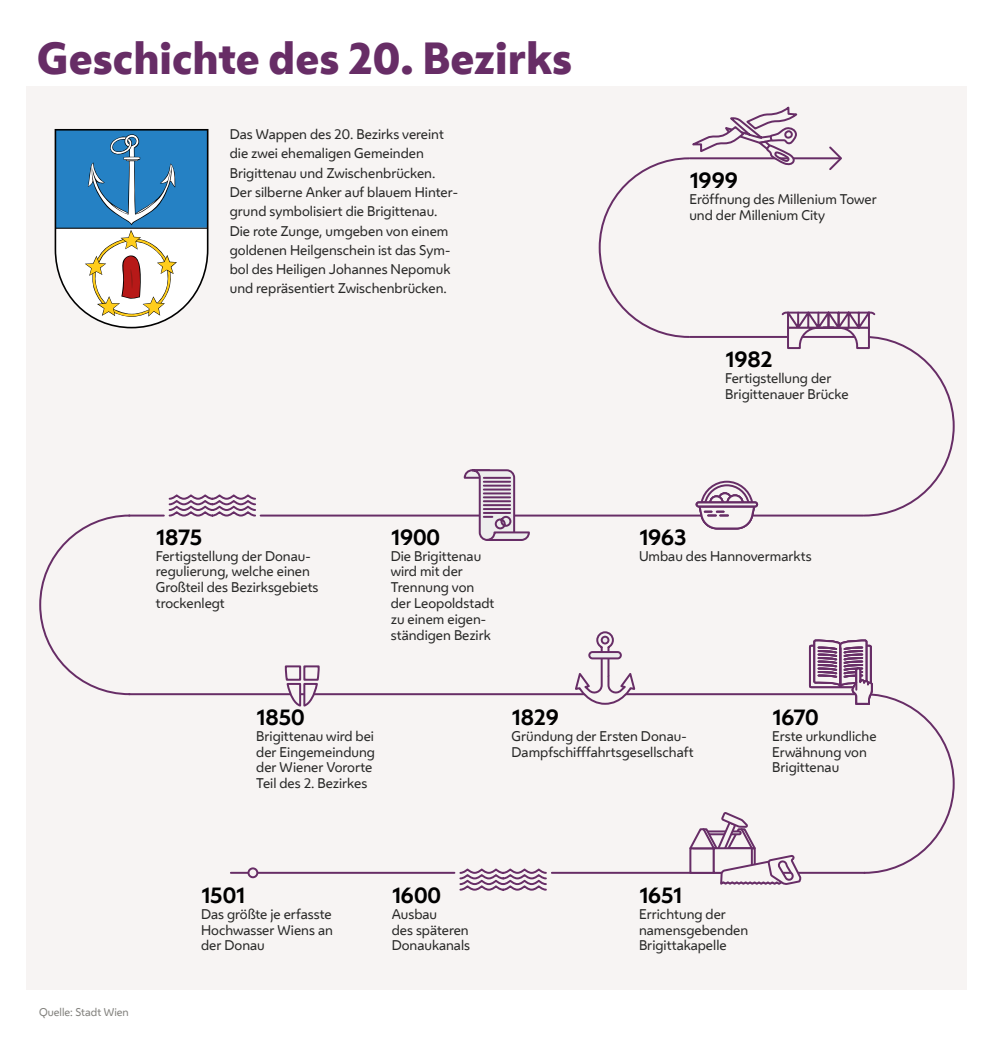
<style>
.page{position:relative;width:993px;height:1042px;background:#fff}
.page>*{position:absolute;margin:0;border:0;box-sizing:border-box;transform-origin:0 0}
.t1{font:800 42px "Wiener Melange";color:#672d66}
.t2{font:700 21px "Wiener Melange";color:#000}
.t3{font:13.12px/15.8px "Wiener Melange";color:#282827}
.t4{font:10.5px "Wiener Melange";color:#82817d}
</style>
<div class="page">
<div style="left:26px;top:87px;width:940px;height:903px;background:#f7f4f3"></div>
<svg style="left:39px;top:514px;width:92px;height:182px"></svg>
<hr style="left:129px;top:693px;width:735px;height:2px;background:#672d66">
<hr style="left:260px;top:514px;width:603px;height:2px;background:#672d66">
<hr style="left:129px;top:514px;width:35px;height:2px;background:#672d66">
<hr style="left:551px;top:872px;width:313px;height:2px;background:#672d66">
<hr style="left:231px;top:872px;width:223px;height:2px;background:#672d66">
<div style="left:248px;top:868px;width:9px;height:9px;background:#f7f4f3;border-radius:50%"></div>
<div style="left:247px;top:867px;width:11px;height:11px;border:2px solid #672d66;border-radius:50%"></div>
<div style="left:808px;top:645px;width:63px;height:43px;border:2px solid #672d66"></div>
<svg style="left:812px;top:640px;width:143px;height:234px"></svg>
<svg style="left:284px;top:665px;width:36px;height:42px"></svg>
<svg style="left:597px;top:106px;width:358px;height:424px"></svg>
<svg style="left:686px;top:812px;width:115px;height:73px"></svg>
<svg style="left:459px;top:869px;width:88px;height:22px"></svg>
<svg style="left:462px;top:469px;width:68px;height:72px"></svg>
<svg style="left:168px;top:495px;width:88px;height:22px"></svg>
<svg style="left:573px;top:631px;width:63px;height:74px"></svg>
<div style="left:601px;top:637px;width:7px;height:6px;background:#ededed;border-radius:50%"></div>
<div style="left:600px;top:636px;width:9px;height:8px;border:2px solid #672d66;border-radius:50%"></div>
<div style="left:589px;top:652px;width:31px;height:6px;background:#ededed;border-radius:3px"></div>
<div style="left:588px;top:651px;width:33px;height:8px;border:2px solid #672d66;border-radius:3px"></div>
<svg style="left:55px;top:129px;width:153px;height:199px"></svg>
<hr style="left:55px;top:228px;width:152px;height:1px;background:#000">
<h1 class="t1" style="left:37px;top:29px;width:536px">Geschichte des 20. Bezirks</h1>
<p class="t3" style="left:230px;top:124px;width:230px;line-height:19.2px">Das Wappen des 20. Bezirks vereint die zwei ehemaligen Gemeinden Brigittenau und Zwischenbrücken.<br>Der silberne Anker auf blauem Hinter&shy;grund symbolisiert die Brigittenau.<br>Die rote Zunge, umgeben von einem goldenen Heilgenschein ist das Sym&shy;bol des Heiligen Johannes Nepomuk und repräsentiert Zwischenbrücken.</p>
<h2 class="t2" style="left:156px;top:519px;width:48px">1875</h2>
<p class="t3" style="left:156px;top:547px;width:164px">Fertigstellung der Donau&shy;regulierung, welche einen<br>Großteil des Bezirksgebiets trockenlegt</p>
<h2 class="t2" style="left:390px;top:519px;width:51px">1900</h2>
<p class="t3" style="left:390px;top:547px;width:105px">Die Brigittenau wird mit der<br>Trennung von der Leopoldstadt zu einem eigen&shy;ständigen Bezirk</p>
<h2 class="t2" style="left:689px;top:163px;width:50px">1999</h2>
<p class="t3" style="left:689px;top:191px;width:189px">Eröffnung des Millenium Tower und der Millenium City</p>
<h2 class="t2" style="left:725px;top:342px;width:49px">1982</h2>
<p class="t3" style="left:725px;top:370px;width:125px">Fertigstellung der<br>Brigittenauer Brücke</p>
<h2 class="t2" style="left:638px;top:519px;width:49px">1963</h2>
<p class="t3" style="left:638px;top:547px;width:174px">Umbau des Hannovermarkts</p>
<p class="t4" style="left:39px;top:1004px;width:91px">Quelle: Stadt Wien</p>
<h2 class="t2" style="left:256px;top:699px;width:50px">1850</h2>
<p class="t3" style="left:256px;top:727px;width:120px">Brigittenau wird bei der Eingemeindung der Wiener Vororte<br>Teil des 2. Bezirkes</p>
<h2 class="t2" style="left:201px;top:878px;width:46px">1501</h2>
<p class="t3" style="left:201px;top:905px;width:133px;text-align:justify">Das größte je erfasste Hochwasser Wiens an der Donau</p>
<h2 class="t2" style="left:391px;top:878px;width:51px">1600</h2>
<p class="t3" style="left:391px;top:905px;width:80px">Ausbau<br>des späteren<br>Donaukanals</p>
<h2 class="t2" style="left:511px;top:699px;width:49px">1829</h2>
<p class="t3" style="left:511px;top:727px;width:183px">Gründung der Ersten Donau-<br>Dampfschifffahrtsgesellschaft</p>
<h2 class="t2" style="left:771px;top:699px;width:48px">1670</h2>
<p class="t3" style="left:771px;top:727px;width:106px">Erste urkundliche<br>Erwähnung von<br>Brigittenau</p>
<h2 class="t2" style="left:638px;top:878px;width:45px">1651</h2>
<p class="t3" style="left:638px;top:905px;width:111px">Errichtung der namensgebenden<br>Brigittakapelle</p>
</div>
